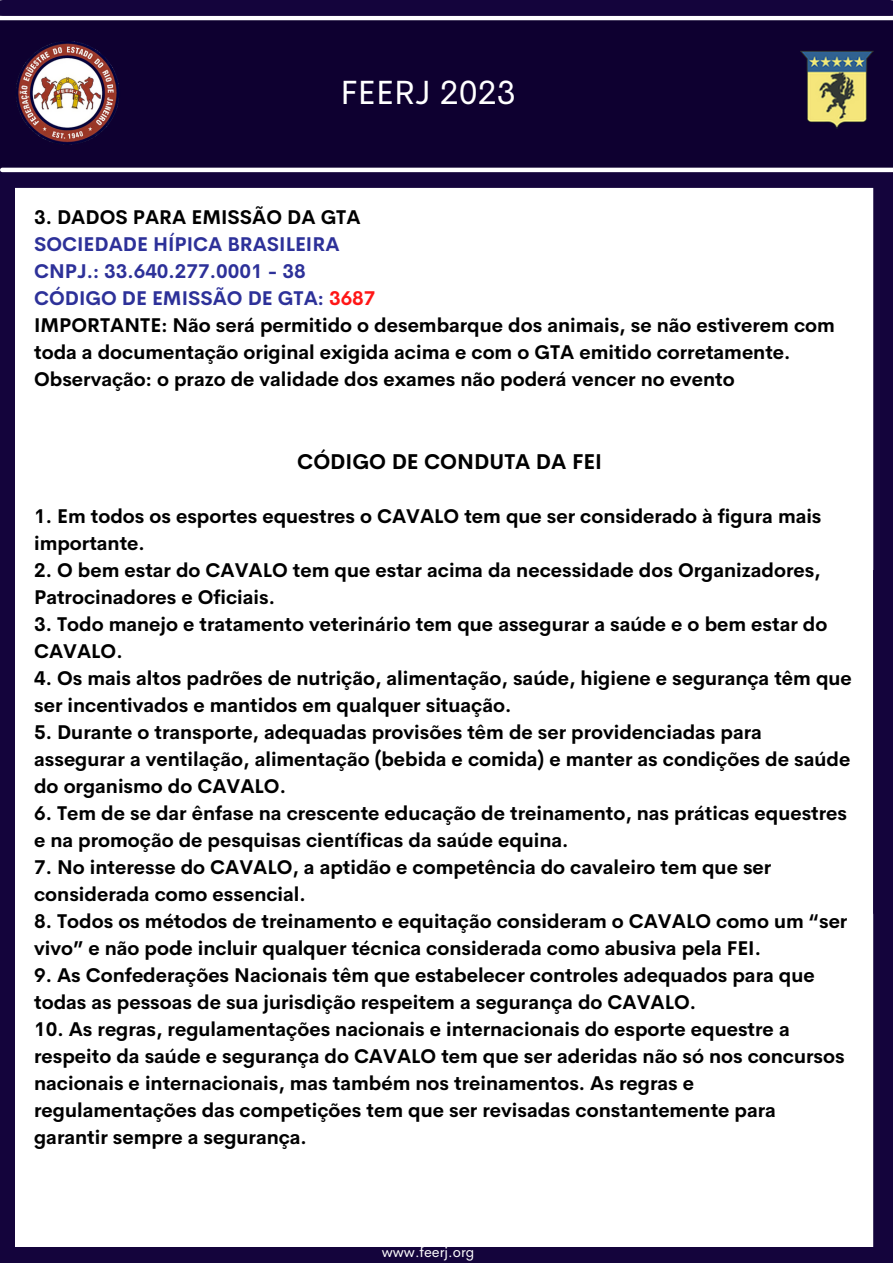
<style>
.page{position:relative;width:893px;height:1264px;background:#fff}
.page>*{position:absolute;margin:0;border:0;box-sizing:border-box;transform-origin:0 0}
.t1{font:33.75px "Cerebri Sans";color:#fff}
.t2{font:700 21px "Cerebri Sans";color:#000}
.t3{font:700 19.5px/27px "Cerebri Sans";color:#000}
.t4{font:700 19.5px "Cerebri Sans";color:#2d3199}
.t5{font:14.25px "Cerebri Sans";color:#fff}
.s1{color:#ff1616}
</style>
<div class="page">
<div style="left:15px;top:1246px;width:877px;height:16px;background:#14043c"></div>
<div style="left:0;top:14px;width:892px;height:166px;background:#0e0030"></div>
<hr style="left:0;top:16px;width:892px;height:4px;background:#fff">
<div style="left:3px;top:0;width:887px;height:16px;background:#14043c"></div>
<div style="left:0;top:169px;width:15px;height:1093px;background:#14043c"></div>
<div style="left:873px;top:181px;width:19px;height:1066px;background:#14043c"></div>
<div style="left:0;top:172px;width:888px;height:16px;background:#14043c"></div>
<hr style="left:2px;top:168px;width:890px;height:4px;background:#fff">
<img style="left:16px;top:41px;width:103px;height:104px">
<img style="left:800px;top:51px;width:73px;height:78px">
<p class="t1" style="left:340px;top:70px;width:177px">FEERJ 2023</p>
<p class="t3" style="left:34px;top:204px;width:328px">3. DADOS PARA EMISSÃO DA GTA</p>
<p class="t4" style="left:34px;top:232px;width:307px">SOCIEDADE HÍPICA BRASILEIRA</p>
<p class="t4" style="left:34px;top:259px;width:273px">CNPJ.: 33.640.277.0001 - 38</p>
<p class="t4" style="left:34px;top:286px;width:343px">CÓDIGO DE EMISSÃO DE GTA: <span class="s1">3687</span></p>
<p class="t3" style="left:34px;top:312px;width:802px">IMPORTANTE: Não será permitido o desembarque dos animais, se não estiverem com toda a documentação original exigida acima e com o GTA emitido corretamente.</p>
<p class="t3" style="left:34px;top:366px;width:702px">Observação: o prazo de validade dos exames não poderá vencer no evento</p>
<p class="t2" style="left:297px;top:448px;width:306px">CÓDIGO DE CONDUTA DA FEI</p>
<p class="t3" style="left:34px;top:503px;width:788px">1. Em todos os esportes equestres o CAVALO tem que ser considerado à figura mais importante.</p>
<p class="t3" style="left:34px;top:557px;width:788px">2. O bem estar do CAVALO tem que estar acima da necessidade dos Organizadores,<br>Patrocinadores e Oficiais.</p>
<p class="t3" style="left:34px;top:611px;width:794px">3. Todo manejo e tratamento veterinário tem que assegurar a saúde e o bem estar do<br>CAVALO.</p>
<p class="t3" style="left:34px;top:665px;width:819px">4. Os mais altos padrões de nutrição, alimentação, saúde, higiene e segurança têm que ser incentivados e mantidos em qualquer situação.</p>
<p class="t3" style="left:34px;top:719px;width:817px">5. Durante o transporte, adequadas provisões têm de ser providenciadas para assegurar a ventilação, alimentação (bebida e comida) e manter as condições de saúde do organismo do CAVALO.</p>
<p class="t3" style="left:34px;top:800px;width:814px">6. Tem de se dar ênfase na crescente educação de treinamento, nas práticas equestres e na promoção de pesquisas científicas da saúde equina.</p>
<p class="t3" style="left:34px;top:853px;width:738px">7. No interesse do CAVALO, a aptidão e competência do cavaleiro tem que ser considerada como essencial.</p>
<p class="t3" style="left:34px;top:907px;width:814px">8. Todos os métodos de treinamento e equitação consideram o CAVALO como um “ser vivo” e não pode incluir qualquer técnica considerada como abusiva pela FEI.</p>
<p class="t3" style="left:34px;top:961px;width:782px">9. As Confederações Nacionais têm que estabelecer controles adequados para que todas as pessoas de sua jurisdição respeitem a segurança do CAVALO.</p>
<p class="t3" style="left:34px;top:1015px;width:812px">10. As regras, regulamentações nacionais e internacionais do esporte equestre a respeito da saúde e segurança do CAVALO tem que ser aderidas não só nos concursos nacionais e internacionais, mas também nos treinamentos. As regras e regulamentações das competições tem que ser revisadas constantemente para garantir sempre a segurança.</p>
<p class="t5" style="left:381px;top:1243px;width:94px">www.feerj.org</p>
</div>
